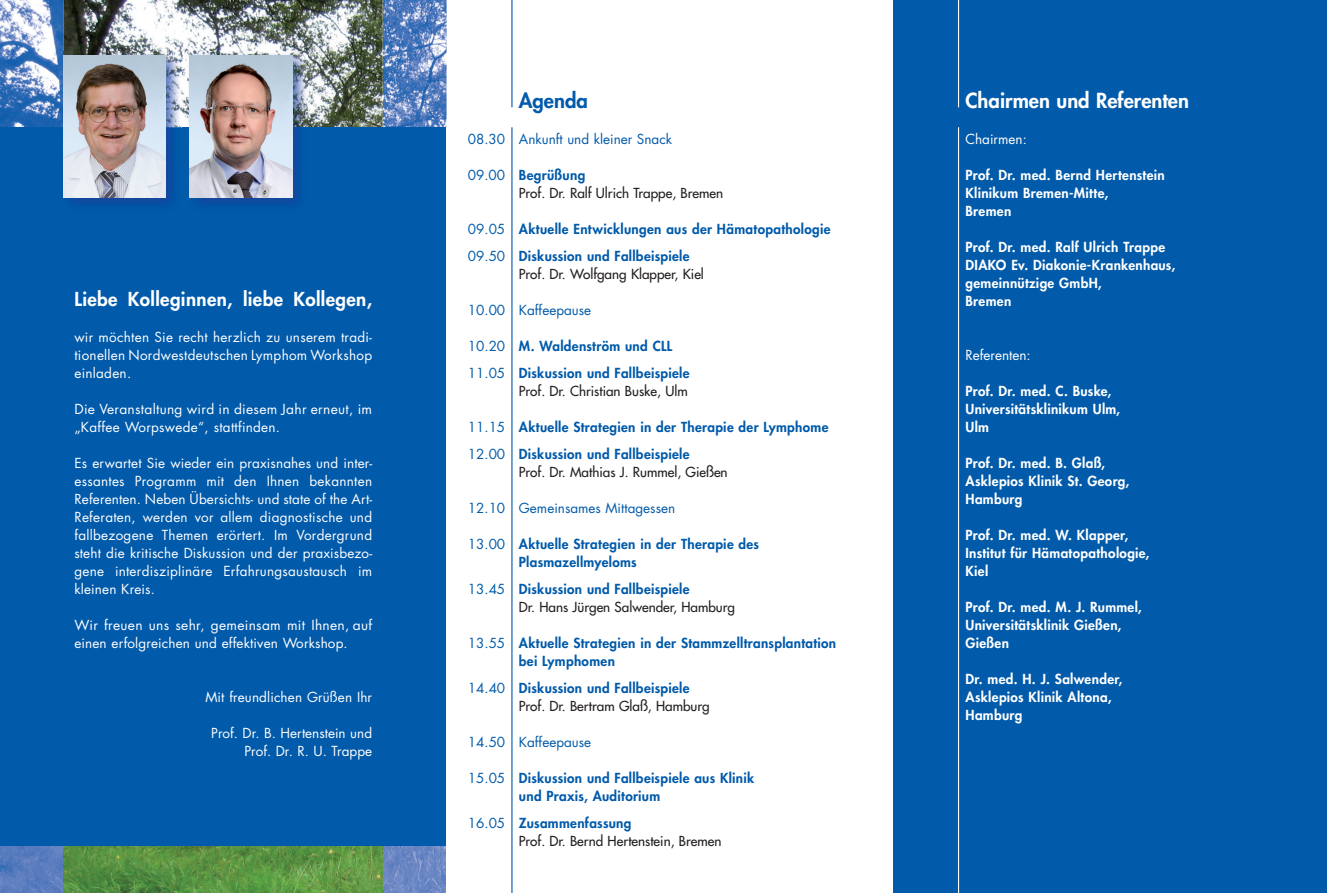
<style>
.page{position:relative;width:1327px;height:893px;background:#fff}
.page>*{position:absolute;margin:0;border:0;box-sizing:border-box;transform-origin:0 0}
.t1{font:800 20.25px "Futura";color:#fff}
.t2{font:800 20.25px "Futura";color:#015aaa}
.t3{font:800 18.75px "Futura";letter-spacing:.02em;color:#fff}
.t4{font:13.5px/18px "Futura";letter-spacing:.02em;color:#fff;text-align:justify}
.t5{font:800 13.5px/27px "Futura";letter-spacing:.02em;color:#015aaa}
.t6{font:800 13.5px/18px "Futura";letter-spacing:.025em;color:#fff}
.t7{font:13.5px/18px "Futura";color:#231f20}
.t8{font:13.5px "Futura";color:#015aaa}
.t9{font:13.5px/18px "Futura";color:#fff;text-align:right}
.s1{color:#015aaa}
.s2{font-weight:800;color:#015aaa}
.s3{font-weight:400}
</style>
<div class="page">
<img style="left:0;top:0;width:446px;height:127px">
<img style="left:0;top:846px;width:446px;height:47px">
<img style="left:64px;top:0;width:319px;height:127px">
<img style="left:64px;top:846px;width:319px;height:47px">
<div style="left:0;top:127px;width:446px;height:719px;background:#015aaa"></div>
<img style="left:60px;top:52px;width:121px;height:152px">
<img style="left:64px;top:55px;width:102px;height:143px">
<img style="left:187px;top:52px;width:121px;height:152px">
<img style="left:190px;top:55px;width:102px;height:143px">
<div style="left:893px;top:0;width:434px;height:893px;background:#015aaa"></div>
<hr style="left:511px;top:127px;width:1px;height:766px;background:#015aaa">
<hr style="left:958px;top:127px;width:1px;height:766px;background:#fff">
<hr style="left:511px;top:0;width:1px;height:107px;background:#015aaa">
<hr style="left:958px;top:0;width:1px;height:107px;background:#fff">
<h2 class="t3" style="left:74px;top:287px;width:299px">Liebe Kolleginnen, liebe Kollegen,</h2>
<p class="t4" style="left:74px;top:328px;width:299px">wir möchten Sie recht herzlich zu unserem tradi&shy;tionellen Nordwestdeutschen Lymphom Workshop einladen.</p>
<p class="t4" style="left:74px;top:400px;width:299px">Die Veranstaltung wird in diesem Jahr erneut, im „Kaffee Worpswede“, stattfinden.</p>
<p class="t4" style="left:74px;top:454px;width:299px">Es erwartet Sie wieder ein praxisnahes und inter&shy;essantes Programm mit den Ihnen bekannten Referenten. Neben Übersichts- und state of the Art-Referaten, werden vor allem diagnostische und fallbezogene Themen erörtert. Im Vordergrund steht die kritische Diskussion und der praxisbezo&shy;gene interdisziplinäre Erfahrungsaustausch im kleinen Kreis.</p>
<p class="t4" style="left:74px;top:616px;width:299px">Wir freuen uns sehr, gemeinsam mit Ihnen, auf einen erfolgreichen und effektiven Workshop.</p>
<p class="t4" style="left:205px;top:688px;width:168px">Mit freundlichen Grüßen Ihr</p>
<p class="t9" style="left:211px;top:724px;width:162px">Prof. Dr. B. Hertenstein und<br>Prof. Dr. R. U. Trappe</p>
<h1 class="t2" style="left:519px;top:87px;width:71px">Agenda</h1>
<p class="t8" style="left:468px;top:130px;width:206px">08.30 Ankunft und kleiner Snack</p>
<p class="t7" style="left:519px;top:166px;width:206px;text-indent:-51px"><span class="s1">09.00</span> <span class="s2">Begrüßung<br></span>Prof. Dr. Ralf Ulrich Trappe, Bremen</p>
<p class="t5" style="left:468px;top:215px;width:364px"><span class="s3">09.05</span> Aktuelle Entwicklungen aus der Hämatopathologie<br><span class="s3">09.50</span> Diskussion und Fallbeispiele</p>
<p class="t7" style="left:519px;top:265px;width:186px">Prof. Dr. Wolfgang Klapper, Kiel</p>
<p class="t8" style="left:468px;top:301px;width:125px">10.00 Kaffeepause</p>
<p class="t5" style="left:468px;top:332px;width:223px"><span class="s3">10.20</span> M. Waldenström und CLL<br><span class="s3">11.05</span> Diskussion und Fallbeispiele</p>
<p class="t7" style="left:519px;top:382px;width:170px">Prof. Dr. Christian Buske, Ulm</p>
<p class="t5" style="left:468px;top:413px;width:362px"><span class="s3">11.15</span> Aktuelle Strategien in der Therapie der Lymphome<br><span class="s3">12.00</span> Diskussion und Fallbeispiele</p>
<p class="t7" style="left:519px;top:463px;width:210px">Prof. Dr. Mathias J. Rummel, Gießen</p>
<p class="t8" style="left:468px;top:499px;width:209px">12.10 Gemeinsames Mittagessen</p>
<p class="t5" style="left:519px;top:535px;width:242px;line-height:18px;text-indent:-51px"><span class="s3">13.00</span> Aktuelle Strategien in der Therapie des<br>Plasmazellmyeloms</p>
<p class="t7" style="left:519px;top:580px;width:218px;text-indent:-51px"><span class="s1">13.45</span> <span class="s2">Diskussion und Fallbeispiele<br></span>Dr. Hans Jürgen Salwender, Hamburg</p>
<p class="t5" style="left:519px;top:634px;width:319px;line-height:18px;text-indent:-51px"><span class="s3">13.55</span> Aktuelle Strategien in der Stammzelltransplantation bei Lymphomen</p>
<p class="t7" style="left:519px;top:679px;width:192px;text-indent:-51px"><span class="s1">14.40</span> <span class="s2">Diskussion und Fallbeispiele<br></span>Prof. Dr. Bertram Glaß, Hamburg</p>
<p class="t8" style="left:468px;top:733px;width:125px">14.50 Kaffeepause</p>
<p class="t5" style="left:519px;top:769px;width:237px;line-height:18px;text-indent:-51px"><span class="s3">15.05</span> Diskussion und Fallbeispiele aus Klinik und Praxis, Auditorium</p>
<p class="t7" style="left:519px;top:814px;width:204px;text-indent:-51px"><span class="s1">16.05</span> <span class="s2">Zusammenfassung<br></span>Prof. Dr. Bernd Hertenstein, Bremen</p>
<h1 class="t1" style="left:965px;top:87px;width:225px">Chairmen und Referenten</h1>
<p class="t9" style="left:965px;top:130px;width:63px">Chairmen:</p>
<p class="t6" style="left:965px;top:166px;width:201px">Prof. Dr. med. Bernd Hertenstein<br>Klinikum Bremen-Mitte,<br>Bremen</p>
<p class="t6" style="left:965px;top:238px;width:211px">Prof. Dr. med. Ralf Ulrich Trappe<br>DIAKO Ev. Diakonie-Krankenhaus, gemeinnützige GmbH,<br>Bremen</p>
<p class="t9" style="left:965px;top:346px;width:67px">Referenten:</p>
<p class="t6" style="left:965px;top:382px;width:156px">Prof. Dr. med. C. Buske,<br>Universitätsklinikum Ulm,<br>Ulm</p>
<p class="t6" style="left:965px;top:454px;width:165px">Prof. Dr. med. B. Glaß,<br>Asklepios Klinik St. Georg,<br>Hamburg</p>
<p class="t6" style="left:965px;top:526px;width:185px">Prof. Dr. med. W. Klapper,<br>Institut für Hämatopathologie,<br>Kiel</p>
<p class="t6" style="left:965px;top:598px;width:178px">Prof. Dr. med. M. J. Rummel,<br>Universitätsklinik Gießen,<br>Gießen</p>
<p class="t6" style="left:965px;top:670px;width:158px">Dr. med. H. J. Salwender,<br>Asklepios Klinik Altona,<br>Hamburg</p>
</div>
